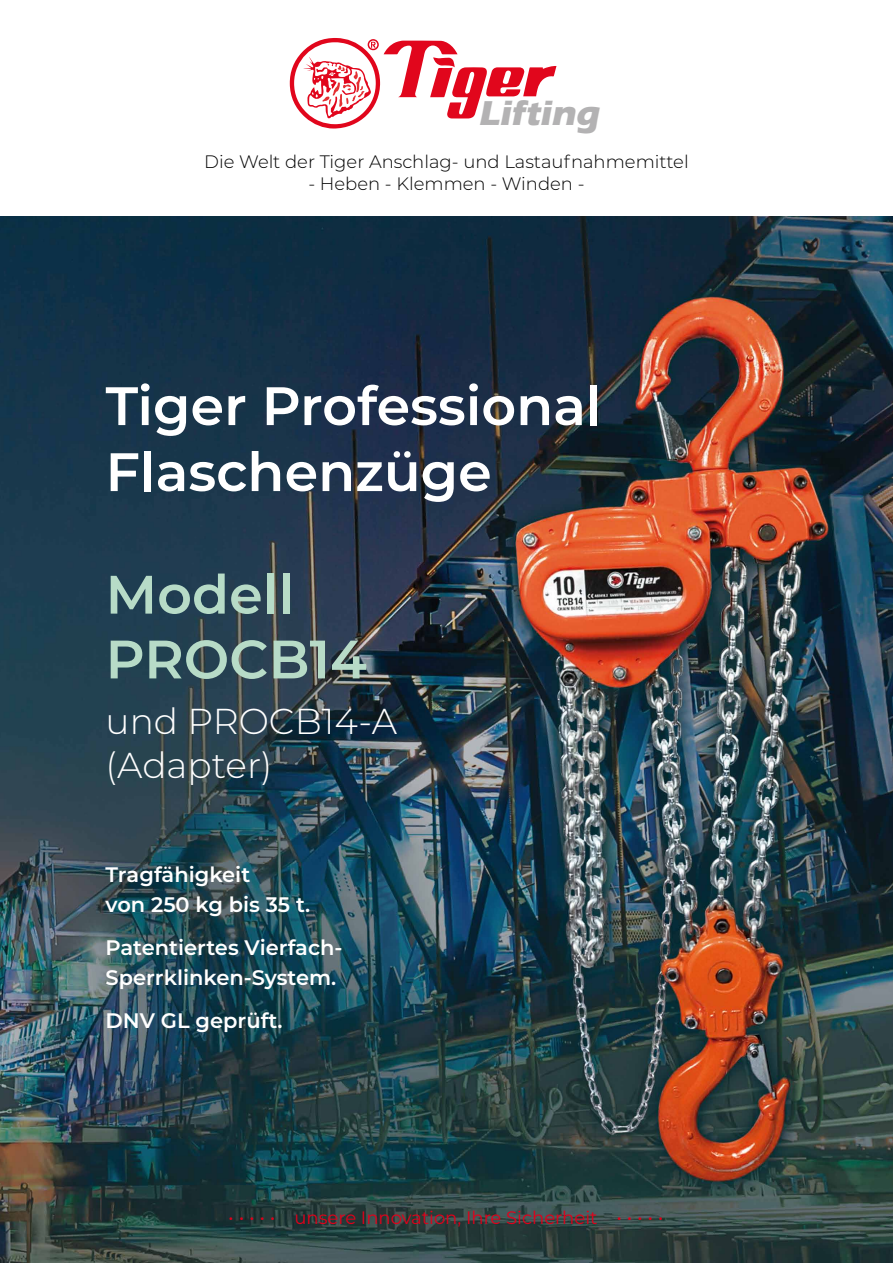
<style>
.page{position:relative;width:893px;height:1263px;background:#fff}
.page>*{position:absolute;margin:0;border:0;box-sizing:border-box;transform-origin:0 0}
.t1{font:600 54px/66px "Montserrat";color:#fff}
.t2{font:600 54px/64.8px "Montserrat";color:#b7dbc7}
.t3{font:300 36px/43.2px "Montserrat";color:#fff}
.t4{font:700 35.85px "Eras ITC";color:#b3b2b3}
.t5{font:600 21px/30px "Montserrat";color:#fff}
.t6{font:300 18px "Montserrat";color:#000}
.t7{font:18px "Montserrat";color:#e2001a}
</style>
<div class="page">
<img style="left:0;top:216px;width:893px;height:1047px">
<svg style="left:290px;top:38px;width:266px;height:91px"></svg>
<h3 class="t4" style="left:478px;top:93px;width:128px">Lifting</h3>
<p class="t6" style="left:204px;top:149px;width:486px">Die Welt der Tiger Anschlag- und Lastaufnahmemittel</p>
<p class="t6" style="left:308px;top:171px;width:278px">- Heben - Klemmen - Winden -</p>
<h1 class="t1" style="left:106px;top:370px;width:497px">Tiger Professional<br>Flaschenzüge</h1>
<h1 class="t2" style="left:106px;top:560px;width:263px">Modell<br>PROCB14</h1>
<h2 class="t3" style="left:106px;top:699px;width:293px">und PROCB14-A (Adapter)</h2>
<p class="t5" style="left:106px;top:859px;width:206px">Tragfähigkeit<br>von 250 kg bis 35 t.</p>
<p class="t5" style="left:106px;top:931px;width:239px">Patentiertes Vierfach-<br>Sperrklinken-System.</p>
<p class="t5" style="left:106px;top:1004px;width:179px">DNV GL geprüft.</p>
<p class="t7" style="left:228px;top:1205px;width:437px">• • • • • unsere Innovation, Ihre Sicherheit • • • • •</p>
</div>
